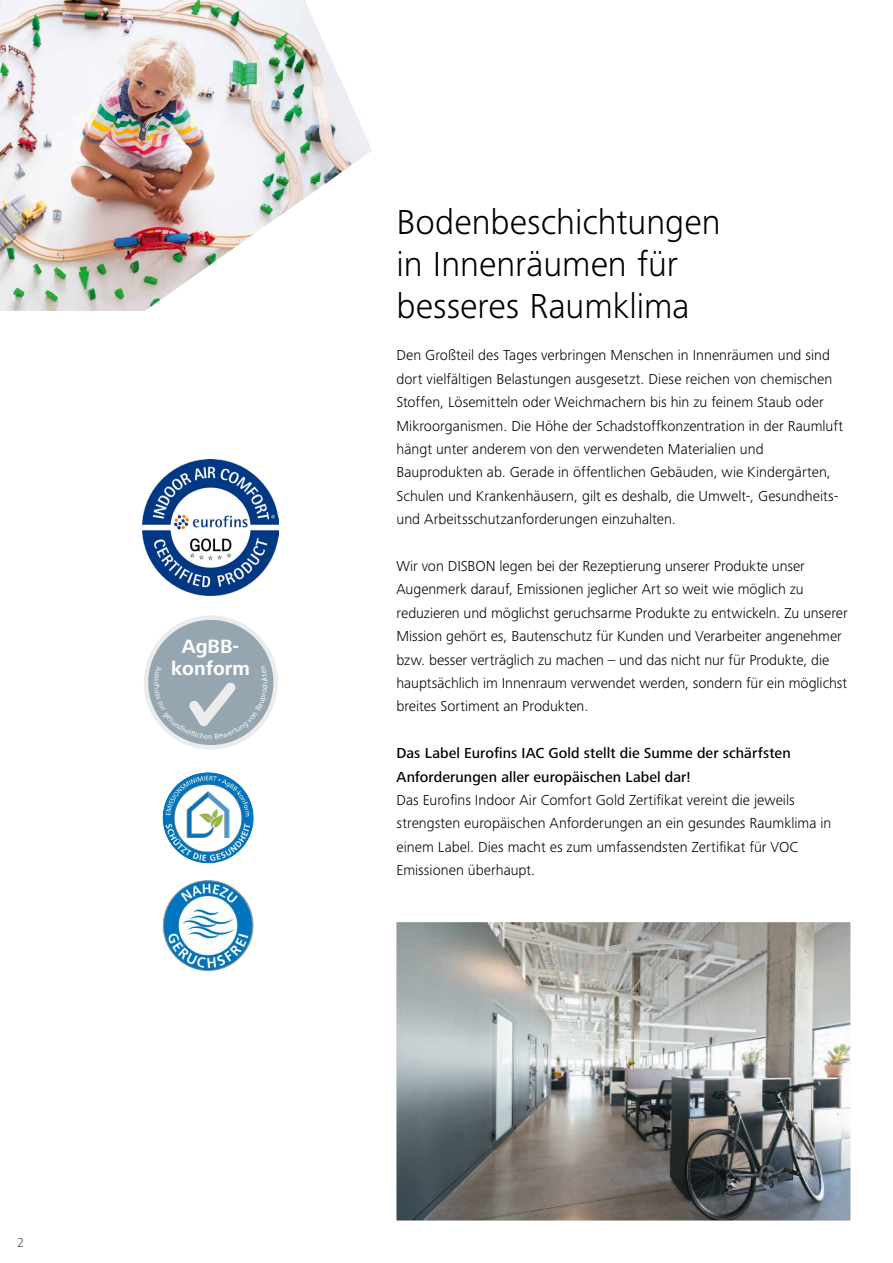
<style>
.page{position:relative;width:893px;height:1263px;background:#fff}
.page>*{position:absolute;margin:0;border:0;box-sizing:border-box;transform-origin:0 0}
.t1{font:300 36px/42px "Frutiger Next LTW1 G";color:#000}
.t2{font:700 19.95px/21.6px "Frutiger Next LTW1 G";color:#fff;text-align:center}
.t3{font:300 15px/23.4px "Frutiger Next LTW1 G";color:#000}
.t4{font:500 15px/23.4px "Frutiger Next LTW1 G";letter-spacing:.005em;color:#000}
.t5{font:300 13.5px "Frutiger Next LTW1 G";color:#565656}
.t6{font:7.65px "Frutiger Next LTW1 G";color:#fff}
</style>
<div class="page">
<img style="left:396px;top:922px;width:454px;height:298px">
<img style="left:143px;top:459px;width:135px;height:136px">
<svg style="left:162px;top:771px;width:93px;height:93px"></svg>
<img style="left:163px;top:772px;width:91px;height:91px;border-radius:46px">
<div style="left:161px;top:770px;width:95px;height:95px;border:2px solid #fff;border-radius:50%"></div>
<svg style="left:162px;top:879px;width:93px;height:93px"></svg>
<img style="left:163px;top:880px;width:91px;height:91px;border-radius:46px">
<div style="left:161px;top:878px;width:95px;height:95px;border:2px solid #fff;border-radius:50%"></div>
<img style="left:0;top:0;width:372px;height:311px">
<div style="left:144px;top:615px;width:134px;height:134px;background:#ececed;border-radius:50%"></div>
<div style="left:148px;top:620px;width:125px;height:125px;background:#95a6b0;border-radius:50%"></div>
<svg style="left:154px;top:682px;width:113px;height:57px"></svg>
<p class="t5" style="left:17px;top:1235px;width:9px">2</p>
<h2 class="t2" style="left:171px;top:636px;width:81px">AgBB&shy;konform</h2>
<p class="t6" style="left:260px;top:684px;width:6px;rotate:-90deg">u</p>
<h1 class="t1" style="left:396px;top:201px;width:326px">Bodenbeschichtungen in Innenräumen für besseres Raumklima</h1>
<p class="t3" style="left:396px;top:344px;width:448px">Den Großteil des Tages verbringen Menschen in Innenräumen und sind dort vielfältigen Belastungen ausgesetzt. Diese reichen von chemischen Stoffen, Lösemitteln oder Weichmachern bis hin zu feinem Staub oder Mikroorganismen. Die Höhe der Schadstoffkonzentration in der Raumluft hängt unter anderem von den verwendeten Materialien und Bauprodukten ab. Gerade in öffentlichen Gebäuden, wie Kindergärten, Schulen und Krankenhäusern, gilt es deshalb, die Umwelt-, Gesundheits&shy;und Arbeitsschutzanforderungen einzuhalten.</p>
<p class="t3" style="left:396px;top:554px;width:453px">Wir von DISBON legen bei der Rezeptierung unserer Produkte unser Augenmerk darauf, Emissionen jeglicher Art so weit wie möglich zu reduzieren und möglichst geruchsarme Produkte zu entwickeln. Zu unserer Mission gehört es, Bautenschutz für Kunden und Verarbeiter angenehmer bzw. besser verträglich zu machen – und das nicht nur für Produkte, die hauptsächlich im Innenraum verwendet werden, sondern für ein möglichst breites Sortiment an Produkten.</p>
<p class="t4" style="left:396px;top:742px;width:396px">Das Label Eurofins IAC Gold stellt die Summe der schärfsten<br>Anforderungen aller europäischen Label dar!</p>
<p class="t3" style="left:396px;top:788px;width:436px">Das Eurofins Indoor Air Comfort Gold Zertifikat vereint die jeweils strengsten europäischen Anforderungen an ein gesundes Raumklima in einem Label. Dies macht es zum umfassendsten Zertifikat für VOC Emissionen überhaupt.</p>
</div>
